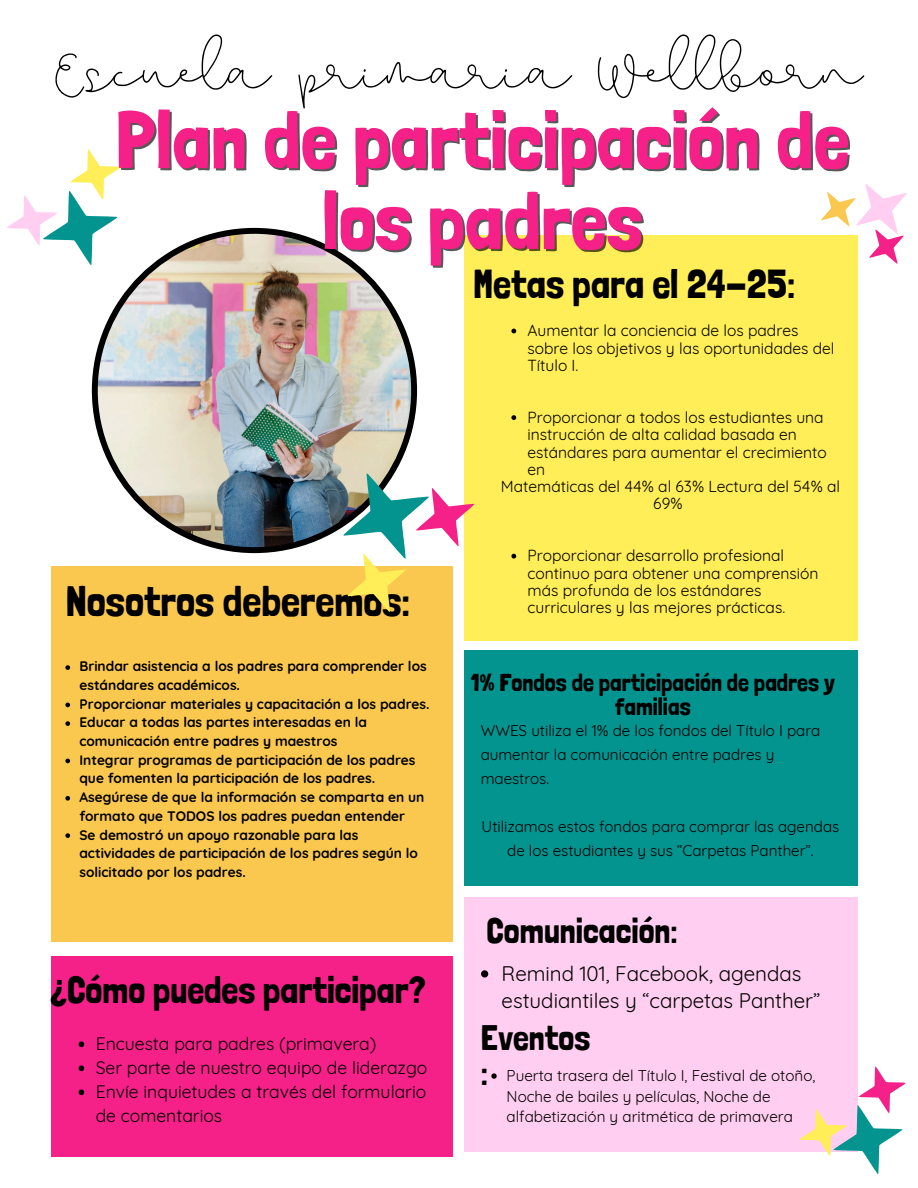
<style>
.page{position:relative;width:918px;height:1188px;background:#fff}
.page>*{position:absolute;margin:0;border:0;box-sizing:border-box;transform-origin:0 0}
.t1{font:80.85px "Londrina Solid";color:#f62188}
.t2{font:61.05px "Beautiful";color:#000}
.t3{font:42.45px "Londrina Solid";color:#000}
.t4{font:40.35px "Londrina Solid";color:#000}
.t5{font:37.8px "Londrina Solid";color:#000}
.t6{font:35.4px/34.8px "Londrina Solid";color:#000}
.t7{font:24.45px/24.5px "Londrina Solid";color:#000;text-align:center}
.t8{font:20.55px/27.8px "Quicksand";color:#000}
.t9{font:17.55px/24px "Quicksand";color:#000}
.t10{font:15.6px/17.2px "Quicksand";color:#000}
.t11{font:15.3px/20.5px "Quicksand";color:#000}
.t12{font:15.15px/24px "Quicksand";color:#000}
.t13{font:700 13.8px/18.6px "Quicksand";color:#000}
</style>
<div class="page">
<div style="left:51px;top:566px;width:401px;height:375px;background:#fbc84f"></div>
<div style="left:464px;top:235px;width:393px;height:405px;background:#ffee58"></div>
<svg style="left:821px;top:184px;width:86px;height:91px"></svg>
<div style="left:464px;top:650px;width:393px;height:236px;background:#039490"></div>
<div style="left:51px;top:956px;width:401px;height:200px;background:#f62188"></div>
<div style="left:464px;top:897px;width:393px;height:255px;background:#ffcef0"></div>
<img style="left:92px;top:228px;width:325px;height:325px">
<svg style="left:7px;top:149px;width:122px;height:128px"></svg>
<svg style="left:511px;top:329px;width:5px;height:4px"></svg>
<svg style="left:511px;top:415px;width:5px;height:5px"></svg>
<svg style="left:511px;top:554px;width:5px;height:5px"></svg>
<svg style="left:65px;top:665px;width:5px;height:5px"></svg>
<svg style="left:65px;top:703px;width:5px;height:4px"></svg>
<svg style="left:65px;top:721px;width:5px;height:5px"></svg>
<svg style="left:65px;top:759px;width:5px;height:4px"></svg>
<svg style="left:65px;top:796px;width:5px;height:5px"></svg>
<svg style="left:65px;top:833px;width:5px;height:5px"></svg>
<svg style="left:481px;top:970px;width:7px;height:8px"></svg>
<svg style="left:324px;top:454px;width:151px;height:172px"></svg>
<svg style="left:800px;top:1059px;width:106px;height:115px"></svg>
<svg style="left:79px;top:1042px;width:5px;height:5px"></svg>
<svg style="left:79px;top:1066px;width:5px;height:5px"></svg>
<svg style="left:79px;top:1090px;width:5px;height:5px"></svg>
<svg style="left:491px;top:1073px;width:6px;height:6px"></svg>
<p class="t2" style="left:55px;top:35px;width:808px">Escuela primaria Wellborn</p>
<p class="t1" style="left:115px;top:92px;width:736px">Plan de participación de</p>
<p class="t1" style="left:322px;top:173px;width:322px">los padres</p>
<p class="t4" style="left:473px;top:260px;width:324px">Metas para el 24-25:</p>
<h1 class="t10" style="left:527px;top:322px;width:309px">Aumentar la conciencia de los padres sobre los objetivos y las oportunidades del<br>Título I.</h1>
<p class="t3" style="left:66px;top:576px;width:346px">Nosotros deberemos:</p>
<h3 class="t13" style="left:79px;top:657px;width:349px">Brindar asistencia a los padres para comprender los estándares académicos.</h3>
<p class="t13" style="left:79px;top:694px;width:352px">Proporcionar materiales y capacitación a los padres.</p>
<p class="t13" style="left:79px;top:713px;width:289px">Educar a todas las partes interesadas en la comunicación entre padres y maestros</p>
<p class="t13" style="left:79px;top:750px;width:338px">Integrar programas de participación de los padres que fomenten la participación de los padres.</p>
<p class="t13" style="left:79px;top:788px;width:346px">Asegúrese de que la información se comparta en un formato que TODOS los padres puedan entender</p>
<p class="t13" style="left:79px;top:825px;width:340px">Se demostró un apoyo razonable para las actividades de participación de los padres según lo solicitado por los padres.</p>
<p class="t5" style="left:50px;top:967px;width:377px">¿Cómo puedes participar?</p>
<h4 class="t9" style="left:96px;top:1031px;width:282px">Encuesta para padres (primavera)</h4>
<p class="t9" style="left:96px;top:1055px;width:333px">Ser parte de nuestro equipo de liderazgo</p>
<h4 class="t9" style="left:96px;top:1079px;width:332px">Envíe inquietudes a través del formulario de comentarios</h4>
<p class="t10" style="left:527px;top:408px;width:301px">Proporcionar a todos los estudiantes una instrucción de alta calidad basada en estándares para aumentar el crecimiento en</p>
<p class="t10" style="left:501px;top:478px;width:341px;text-align:center">Matemáticas del 44% al 63% Lectura del 54% al<br>69%</p>
<p class="t10" style="left:527px;top:547px;width:293px">Proporcionar desarrollo profesional continuo para obtener una comprensión más profunda de los estándares curriculares y las mejores prácticas.</p>
<h5 class="t7" style="left:471px;top:670px;width:366px">1% Fondos de participación de padres y familias</h5>
<h3 class="t12" style="left:481px;top:718px;width:341px">WWES utiliza el 1% de los fondos del Título I para aumentar la comunicación entre padres y maestros.</h3>
<p class="t12" style="left:482px;top:814px;width:359px;text-align:center">Utilizamos estos fondos para comprar las agendas de los estudiantes y sus “Carpetas Panther”.</p>
<p class="t6" style="left:487px;top:913px;width:193px">Comunicación:</p>
<p class="t8" style="left:502px;top:959px;width:320px">Remind 101, Facebook, agendas estudiantiles y “carpetas Panther”</p>
<p class="t6" style="left:481px;top:1020px;width:111px">Eventos :</p>
<p class="t11" style="left:507px;top:1065px;width:310px">Puerta trasera del Título I, Festival de otoño,<br>Noche de bailes y películas, Noche de alfabetización y aritmética de primavera</p>
</div>
